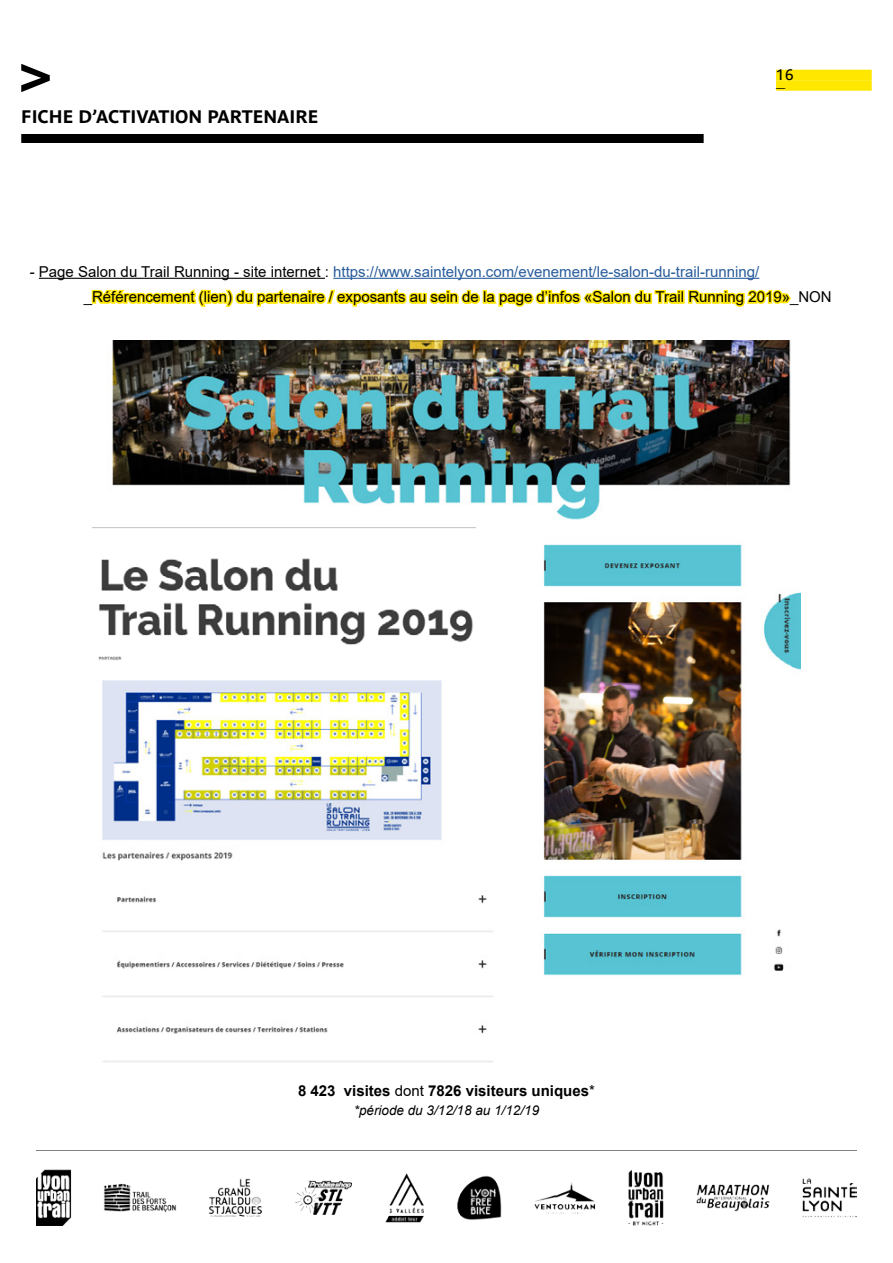
<style>
.page{position:relative;width:893px;height:1263px;background:#fff}
.page>*{position:absolute;margin:0;border:0;box-sizing:border-box;transform-origin:0 0}
.t1{font:700 18px "Parisine Pro";color:#000}
.t2{font:15px/25.5px "Arial";color:#000}
.t3{font:700 15px "Arial";color:#000}
.t4{font:15px "Parisine Pro";color:#000}
.t5{font:italic 13.5px "Arial";color:#000}
.t6{font:9px "Parisine Pro";color:#000}
.s1{color:#275b9b}
.s2{font-weight:400}
</style>
<div class="page">
<div style="left:776px;top:70px;width:96px;height:10px;background:#ffe700"></div>
<div style="left:776px;top:80px;width:96px;height:11px;background:#ffe700"></div>
<div style="left:21px;top:134px;width:683px;height:9px;background:#000"></div>
<svg style="left:21px;top:64px;width:29px;height:28px"></svg>
<img style="left:36px;top:1169px;width:821px;height:56px">
<img style="left:543px;top:544px;width:258px;height:432px">
<img style="left:112px;top:340px;width:679px;height:180px">
<img style="left:98px;top:558px;width:375px;height:103px">
<img style="left:102px;top:680px;width:391px;height:382px">
<hr style="left:39px;top:278px;width:286px;height:1px;background:#000">
<svg style="left:89px;top:277px;width:702px;height:30px"></svg>
<p class="t1" style="left:21px;top:103px;width:299px">FICHE D’ACTIVATION PARTENAIRE</p>
<p class="t4" style="left:776px;top:64px;width:19px">16</p>
<p class="t6" style="left:776px;top:81px;width:11px">—</p>
<p class="t2" style="left:84px;top:259px;width:749px;text-indent:-54px">- Page Salon du Trail Running - site internet : <span class="s1">https://www.saintelyon.com/evenement/le-salon-du-trail-running/ </span>_Référencement (lien) du partenaire / exposants au sein de la page d’infos «Salon du Trail Running 2019»_NON</p>
<p class="t3" style="left:298px;top:1080px;width:298px">8 423 visites <span class="s2">dont</span> 7826 visiteurs uniques<span class="s2">*</span></p>
<p class="t5" style="left:354px;top:1101px;width:187px">*période du 3/12/18 au 1/12/19</p>
</div>
